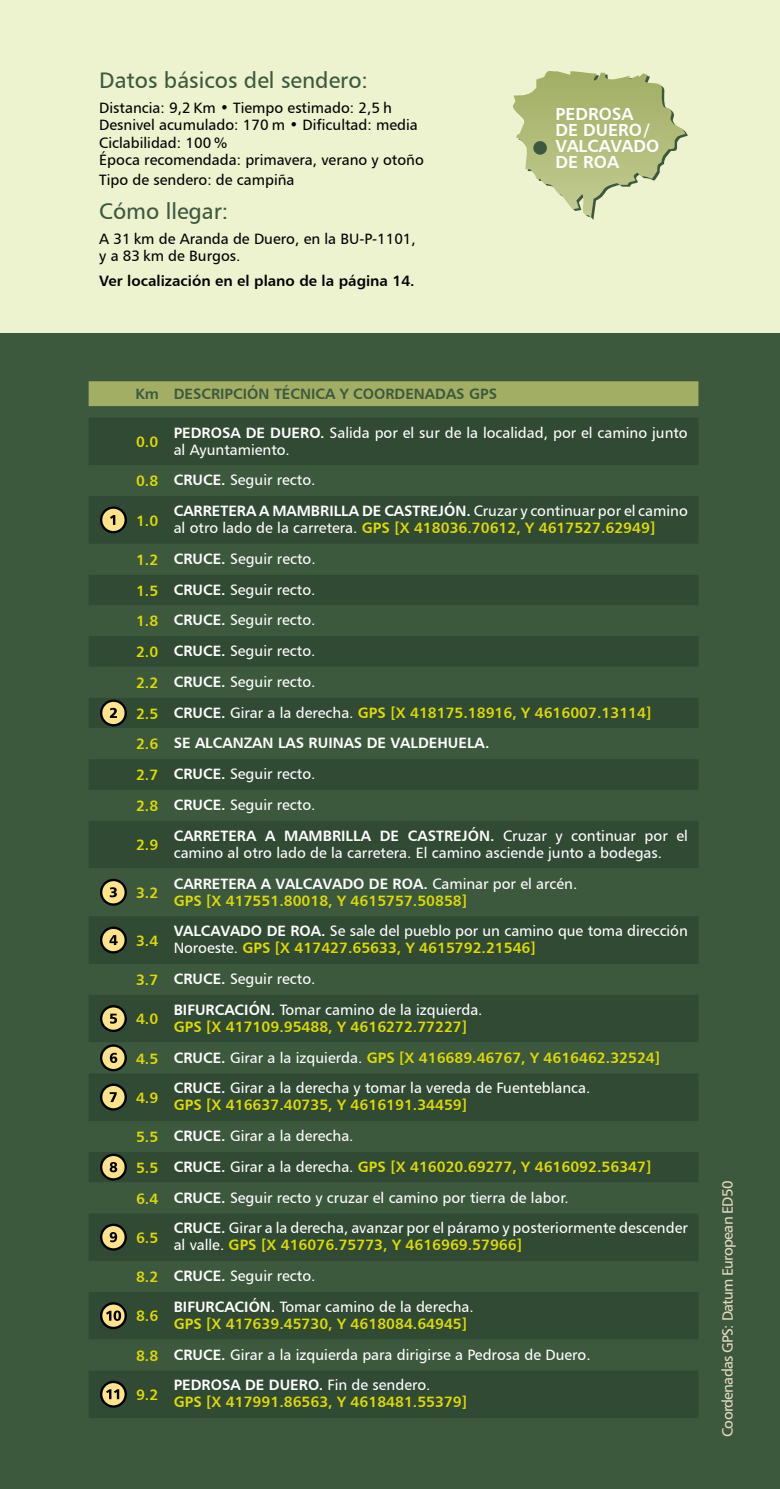
<style>
.page{position:relative;width:780px;height:1489px;background:#fff}
.page>*{position:absolute;margin:0;border:0;box-sizing:border-box;transform-origin:0 0}
.t1{font:22.5px "Humanist 777 BT Roman B";color:#3c593e}
.t2{font:17.5px/16.2px "Humanist 777 BT Bold B";color:#fff}
.t3{font:15px/17px "Humanist 777 BT Roman B";color:#fff}
.t4{font:15px/30.8px "Humanist 777 BT Bold B";color:#dfdb00}
.t5{font:15px/17.5px "Humanist 777 BT Roman B";color:#000}
.t6{font:15px "Humanist 777 BT Bold B";color:#fff}
.t7{font:15px "Humanist 777 BT Bold B";color:#000}
.t8{font:15px "Humanist 777 BT Bold B";color:#3c593e}
.t9{font:15px "Humanist 777 BT Roman B";letter-spacing:-.05em;color:#e5dabe}
.s1{font-family:"Humanist 777 BT Bold B"}
.s2{color:#dfdb00}
.s3{font-family:"Humanist 777 BT Bold B";color:#dfdb00}
.s4{color:#fff}
.s5{font-family:"Humanist 777 BT Roman B";color:#fff}
.s6{font-family:"Humanist 777 BT Roman B"}
</style>
<div class="page">
<div style="left:0;top:0;width:780px;height:1488px;background:#edf2cf"></div>
<div style="left:0;top:333px;width:780px;height:1155px;background:#3c593e"></div>
<svg style="left:513px;top:71px;width:174px;height:149px"></svg>
<div style="left:533px;top:141px;width:14px;height:14px;background:#3c593e;border-radius:50%"></div>
<div style="left:89px;top:381px;width:609px;height:25px;background:#a1ae64"></div>
<div style="left:89px;top:418px;width:609px;height:999px;background:#304a34"></div>
<svg style="left:89px;top:465px;width:609px;height:905px;fill:#304a34"></svg>
<svg style="left:100px;top:506px;width:27px;height:27px"></svg>
<div style="left:102px;top:509px;width:22px;height:22px;background:#ffe48a;border-radius:50%"></div>
<svg style="left:110px;top:515px;width:5px;height:10px"></svg>
<svg style="left:100px;top:699px;width:27px;height:27px"></svg>
<div style="left:102px;top:701px;width:22px;height:23px;background:#ffe48a;border-radius:50%"></div>
<svg style="left:110px;top:707px;width:7px;height:11px"></svg>
<svg style="left:100px;top:878px;width:27px;height:27px"></svg>
<div style="left:102px;top:881px;width:22px;height:22px;background:#ffe48a;border-radius:50%"></div>
<svg style="left:110px;top:887px;width:7px;height:10px"></svg>
<svg style="left:100px;top:926px;width:27px;height:27px"></svg>
<div style="left:102px;top:928px;width:22px;height:23px;background:#ffe48a;border-radius:50%"></div>
<svg style="left:109px;top:935px;width:9px;height:10px"></svg>
<svg style="left:100px;top:1005px;width:27px;height:27px"></svg>
<div style="left:102px;top:1007px;width:22px;height:22px;background:#ffe48a;border-radius:50%"></div>
<svg style="left:110px;top:1013px;width:7px;height:10px"></svg>
<svg style="left:100px;top:1044px;width:27px;height:27px"></svg>
<div style="left:102px;top:1046px;width:22px;height:22px;background:#ffe48a;border-radius:50%"></div>
<svg style="left:110px;top:1052px;width:7px;height:10px"></svg>
<svg style="left:100px;top:1083px;width:27px;height:27px"></svg>
<div style="left:102px;top:1085px;width:22px;height:23px;background:#ffe48a;border-radius:50%"></div>
<svg style="left:110px;top:1092px;width:7px;height:9px"></svg>
<svg style="left:100px;top:1153px;width:27px;height:27px"></svg>
<div style="left:102px;top:1155px;width:22px;height:23px;background:#ffe48a;border-radius:50%"></div>
<svg style="left:110px;top:1162px;width:7px;height:10px"></svg>
<svg style="left:100px;top:1223px;width:27px;height:27px"></svg>
<div style="left:102px;top:1225px;width:22px;height:23px;background:#ffe48a;border-radius:50%"></div>
<svg style="left:110px;top:1232px;width:7px;height:10px"></svg>
<svg style="left:100px;top:1302px;width:27px;height:26px"></svg>
<svg style="left:102px;top:1304px;width:22px;height:22px"></svg>
<svg style="left:106px;top:1310px;width:15px;height:10px"></svg>
<svg style="left:100px;top:1380px;width:27px;height:27px"></svg>
<svg style="left:102px;top:1382px;width:22px;height:23px"></svg>
<svg style="left:106px;top:1389px;width:13px;height:9px"></svg>
<h1 class="t1" style="left:99px;top:66px;width:270px">Datos básicos del sendero:</h1>
<p class="t5" style="left:99px;top:98px;width:326px">Distancia: 9,2 Km • Tiempo estimado: 2,5 h Desnivel acumulado: 170 m • Dificultad: media Ciclabilidad: 100 %<br>Época recomendada: primavera, verano y otoño</p>
<p class="t5" style="left:99px;top:171px;width:197px">Tipo de sendero: de campiña</p>
<h1 class="t1" style="left:99px;top:197px;width:131px">Cómo llegar:</h1>
<p class="t5" style="left:99px;top:230px;width:318px">A 31 km de Aranda de Duero, en la BU-P-1101, y a 83 km de Burgos.</p>
<p class="t7" style="left:99px;top:271px;width:317px">VER LOCALIZACIÓN EN EL PLANO DE LA PÁGINA 14.</p>
<p class="t2" style="left:555px;top:105px;width:95px">PEDROSA<br>DE DUERO/<br>VAL CAVADO<br>DE ROA</p>
<p class="t8" style="left:135px;top:384px;width:354px">KM DESCRIPCIÓN TÉCNICA Y COORDENADAS GPS</p>
<p class="t4" style="left:136px;top:426px;width:24px">0.0</p>
<p class="t3" style="left:174px;top:423px;width:515px"><span class="s1">PEDROSA DE DU ERO.</span> Salida por el sur de la localidad, por el camino junto al Ayuntamiento.</p>
<p class="t6" style="left:136px;top:470px;width:58px"><span class="s2">0.8</span> CRUC</p>
<p class="t3" style="left:213px;top:471px;width:104px"><span class="s1">E.</span> Seguir recto.</p>
<p class="t4" style="left:136px;top:504px;width:24px">1.0</p>
<p class="t3" style="left:174px;top:502px;width:515px"><span class="s1">CARRETERA A MAMBRILLA DE CASTREJÓN.</span> Cruzar y continuar por el camino al otro lado de la carretera. <span class="s3">GPS [X 418036.70612, Y 4617527.62949]</span></p>
<p class="t6" style="left:136px;top:549px;width:58px"><span class="s2">1.2</span> CRUC</p>
<p class="t3" style="left:213px;top:550px;width:104px"><span class="s1">E.</span> Seguir recto.</p>
<p class="t6" style="left:136px;top:580px;width:58px"><span class="s2">1.5</span> CRUC</p>
<p class="t3" style="left:213px;top:580px;width:104px"><span class="s1">E.</span> Seguir recto.</p>
<p class="t6" style="left:136px;top:610px;width:58px"><span class="s2">1.8</span> CRUC</p>
<p class="t3" style="left:213px;top:611px;width:104px"><span class="s1">E.</span> Seguir recto.</p>
<p class="t6" style="left:136px;top:641px;width:58px"><span class="s2">2.0</span> CRUC</p>
<p class="t3" style="left:213px;top:642px;width:104px"><span class="s1">E.</span> Seguir recto.</p>
<p class="t6" style="left:136px;top:672px;width:58px"><span class="s2">2.2</span> CRUC</p>
<p class="t3" style="left:213px;top:673px;width:104px"><span class="s1">E.</span> Seguir recto.</p>
<p class="t6" style="left:136px;top:703px;width:58px"><span class="s2">2.5</span> CRUC</p>
<p class="t4" style="left:136px;top:696px;width:517px;text-indent:77px"><span class="s4">E.</span> <span class="s5">Girar a la derecha.</span> GPS [X 418175.18916, Y 4616007.13114]<br>2.6 <span class="s4">SE ALCANZAN LAS RU INAS DE VALDEHUELA.<br></span>2.7 <span class="s4">CRUC</span></p>
<p class="t3" style="left:213px;top:765px;width:104px"><span class="s1">E.</span> Seguir recto.</p>
<p class="t6" style="left:136px;top:795px;width:58px"><span class="s2">2.8</span> CRUC</p>
<p class="t3" style="left:213px;top:796px;width:104px"><span class="s1">E.</span> Seguir recto.</p>
<p class="t4" style="left:136px;top:829px;width:24px">2.9</p>
<p class="t6" style="left:174px;top:826px;width:515px">CARRETERA A MAMBRILLA DE CASTREJÓN. <span class="s6">Cruzar y continuar por el</span></p>
<p class="t3" style="left:174px;top:843px;width:490px">camino al otro lado de la carretera. El camino asciende junto a bodegas.</p>
<p class="t4" style="left:136px;top:877px;width:24px">3.2</p>
<p class="t4" style="left:174px;top:874px;width:405px;line-height:17px"><span class="s4">CARRETERA A VALCAVADO DE ROA.</span> <span class="s5">Caminar por el arcén.<br></span>GPS [X 417551.80018, Y 4615757.50858]</p>
<p class="t4" style="left:136px;top:924px;width:24px">3.4</p>
<p class="t3" style="left:174px;top:922px;width:515px"><span class="s1">VALCAVADO DE ROA.</span> Se sale del pueblo por un camino que toma dirección</p>
<p class="t4" style="left:136px;top:932px;width:401px;text-indent:38px"><span class="s5">Noroeste.</span> GPS [X 417427.65633, Y 4615792.21546]<br>3.7 <span class="s4">CRUC</span></p>
<p class="t3" style="left:213px;top:970px;width:104px"><span class="s1">E.</span> Seguir recto.</p>
<p class="t6" style="left:174px;top:1000px;width:32px">BIFURC</p>
<p class="t3" style="left:224px;top:1000px;width:260px"><span class="s1">ACIÓN.</span> Tomar camino de la izquierda.</p>
<p class="t4" style="left:136px;top:1010px;width:333px;text-indent:38px">GPS [X 417109.95488, Y 4616272.77227]<br>4.5 <span class="s4">CRUC</span></p>
<p class="t4" style="left:136px;top:1003px;width:24px">4.0</p>
<p class="t4" style="left:213px;top:1041px;width:449px"><span class="s4">E.</span> <span class="s5">Girar a la izquierda.</span> GPS [X 416689.46767, Y 4616462.32524]</p>
<p class="t6" style="left:174px;top:1078px;width:20px">CRUC</p>
<p class="t3" style="left:213px;top:1079px;width:379px"><span class="s1">E.</span> Girar a la derecha y tomar la vereda de Fuenteblanca.</p>
<p class="t4" style="left:136px;top:1089px;width:333px;text-indent:38px">GPS [X 416637.40735, Y 4616191.34459]<br>5.5 <span class="s4">CRUC</span></p>
<p class="t4" style="left:136px;top:1081px;width:24px">4.9</p>
<p class="t3" style="left:213px;top:1126px;width:142px"><span class="s1">E.</span> Girar a la derecha.</p>
<p class="t6" style="left:136px;top:1157px;width:58px"><span class="s2">5.5</span> CRUC</p>
<p class="t4" style="left:213px;top:1150px;width:440px"><span class="s4">E.</span> <span class="s5">Girar a la derecha.</span> GPS [X 416020.69277, Y 4616092.56347]</p>
<p class="t6" style="left:136px;top:1187px;width:58px"><span class="s2">6.4</span> CRUC</p>
<p class="t3" style="left:213px;top:1188px;width:357px"><span class="s1">E.</span> Seguir recto y cruzar el camino por tierra de labor.</p>
<p class="t4" style="left:136px;top:1221px;width:24px">6.5</p>
<p class="t6" style="left:174px;top:1218px;width:20px">CRUC</p>
<p class="t3" style="left:213px;top:1219px;width:476px"><span class="s1">E.</span> Girar a la derecha, avanzar por el páramo y posteriormente descender</p>
<p class="t4" style="left:136px;top:1229px;width:387px;text-indent:38px"><span class="s5">al valle.</span> GPS [X 416076.75773, Y 4616969.57966]<br>8.2 <span class="s4">CRUC</span></p>
<p class="t3" style="left:213px;top:1266px;width:104px"><span class="s1">E.</span> Seguir recto.</p>
<p class="t6" style="left:174px;top:1297px;width:32px">BIFURC</p>
<p class="t3" style="left:224px;top:1297px;width:251px"><span class="s1">ACIÓN.</span> Tomar camino de la derecha.</p>
<p class="t4" style="left:136px;top:1307px;width:333px;text-indent:38px">GPS [X 417639.45730, Y 4618084.64945]<br>8.8 <span class="s4">CRUC</span></p>
<p class="t4" style="left:136px;top:1300px;width:24px">8.6</p>
<p class="t3" style="left:213px;top:1345px;width:379px"><span class="s1">E.</span> Girar a la izquierda para dirigirse a Pedrosa de Duero.</p>
<p class="t4" style="left:136px;top:1378px;width:24px">9.2</p>
<p class="t4" style="left:174px;top:1376px;width:295px;line-height:17px"><span class="s4">PEDROSA DE DU ERO.</span> <span class="s5">Fin de sendero.<br></span>GPS [X 417991.86563, Y 4618481.55379]</p>
<p class="t9" style="left:718px;top:1436px;width:258px;rotate:-90deg">Coordenadas GPS: Datum European ED50</p>
</div>
